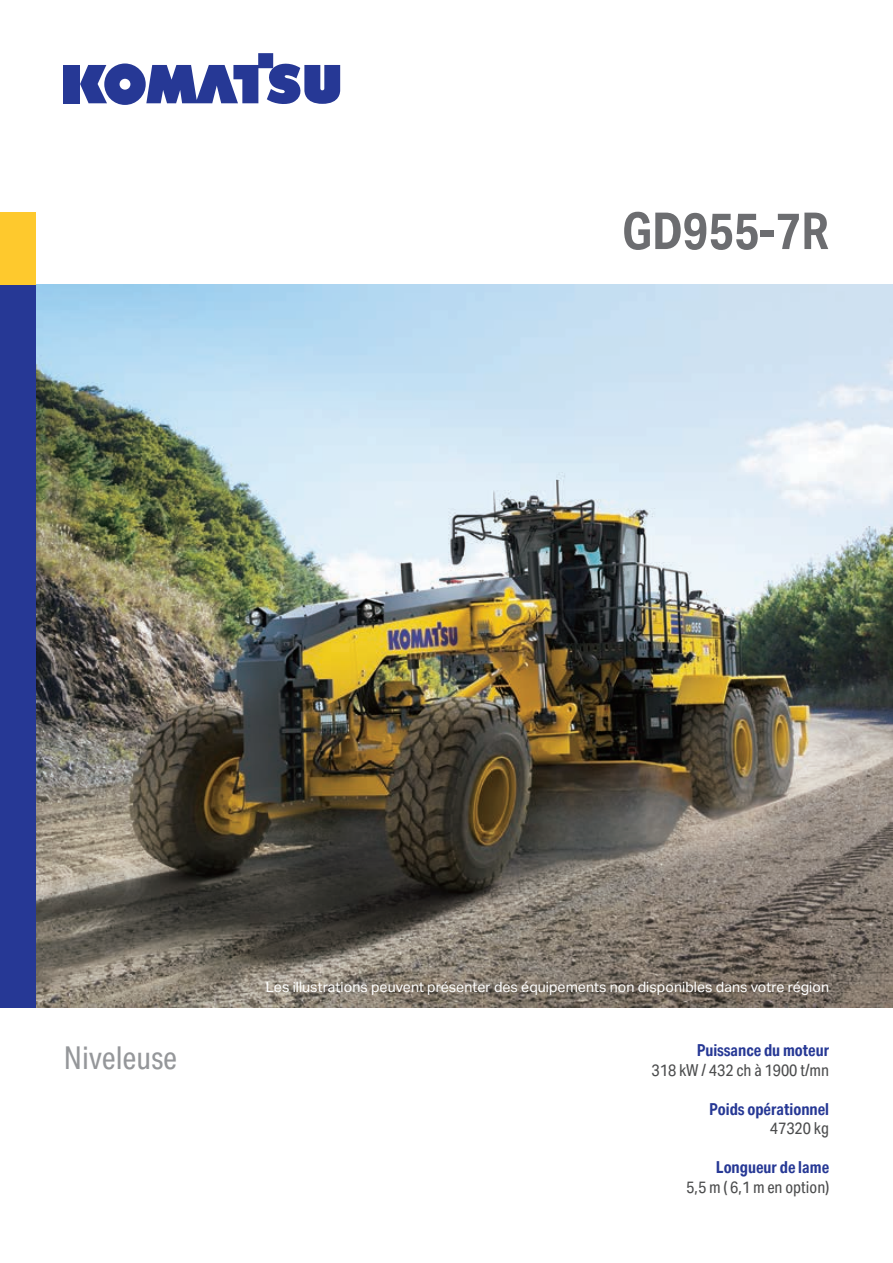
<style>
.page{position:relative;width:893px;height:1263px;background:#fff}
.page>*{position:absolute;margin:0;border:0;box-sizing:border-box;transform-origin:0 0}
.t1{font:700 51px "Aktiv Grotesk Cd";color:#6c6d70}
.t2{font:31.5px "Aktiv Grotesk Cd";color:#95979a}
.t3{font:700 16.5px "Aktiv Grotesk Cd";color:#263895}
.t4{font:16.5px "Aktiv Grotesk Cd";color:#4b4c4d}
.t5{font:14.25px "Aktiv Grotesk";color:#fff}
</style>
<div class="page">
<img style="left:36px;top:285px;width:857px;height:723px">
<div style="left:64px;top:65px;width:16px;height:38px;background:#263895"></div>
<svg style="left:80px;top:53px;width:260px;height:52px"></svg>
<div style="left:0;top:213px;width:36px;height:85px;background:#fec92d"></div>
<div style="left:0;top:285px;width:36px;height:723px;background:#263895"></div>
<h1 class="t1" style="left:622px;top:202px;width:209px">GD955-7R</h1>
<h2 class="t2" style="left:64px;top:1039px;width:115px">Niveleuse</h2>
<p class="t5" style="left:266px;top:979px;width:565px">Les illustrations peuvent présenter des équipements non disponibles dans votre région</p>
<p class="t3" style="left:697px;top:1041px;width:134px">Puissance du moteur</p>
<p class="t4" style="left:651px;top:1060px;width:179px">318 kW / 432 ch à 1900 t/mn</p>
<p class="t3" style="left:709px;top:1099px;width:121px">Poids opérationnel</p>
<p class="t4" style="left:770px;top:1119px;width:61px">47320 kg</p>
<p class="t3" style="left:716px;top:1158px;width:115px">Longueur de lame</p>
<p class="t4" style="left:686px;top:1177px;width:144px">5,5 m ( 6,1 m en option)</p>
</div>
